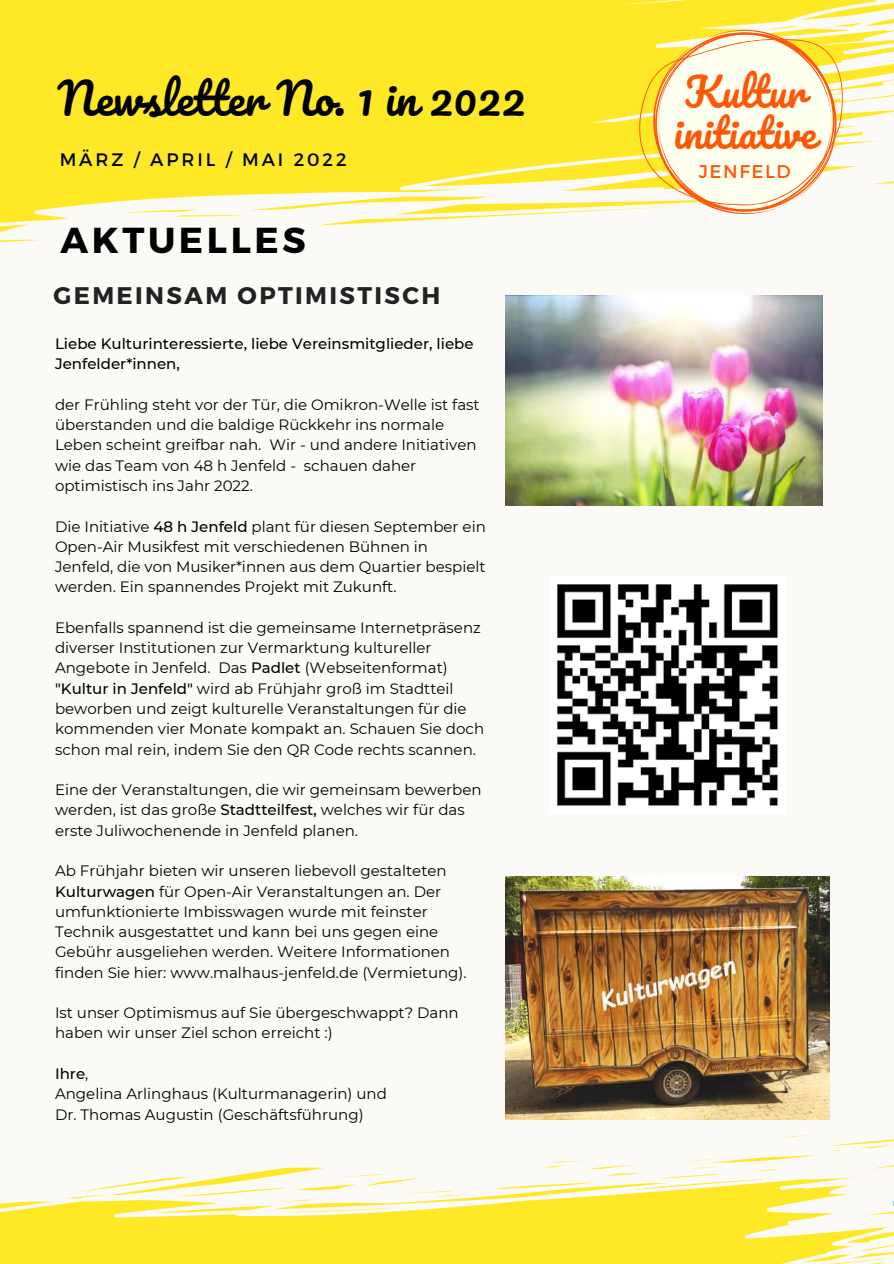
<style>
.page{position:relative;width:894px;height:1264px;background:#fff}
.page>*{position:absolute;margin:0;border:0;box-sizing:border-box;transform-origin:0 0}
.t1{font:43.5px "Pacifico";color:#000}
.t2{font:39.9px/41.4px "Pacifico";color:#fd5808}
.t3{font:700 36px "Montserrat";letter-spacing:.1em;color:#000}
.t4{font:700 24px "Montserrat";letter-spacing:.1em;color:#222}
.t5{font:18.45px "Montserrat";letter-spacing:.085em;color:#fd5808}
.t6{font:18px "Montserrat";letter-spacing:.16em;color:#000}
.t7{font:15px/20.2px "Montserrat";color:#000}
.t8{font:500 15px/20.2px "Montserrat";color:#000}
.s1{font-weight:500}
</style>
<div class="page">
<div style="left:0;top:0;width:893px;height:1263px;background:#fbfaf6"></div>
<svg style="left:0;top:226px;width:37px;height:17px"></svg>
<svg style="left:0;top:0;width:249px;height:226px;background:#feea3a"></svg>
<svg style="left:249px;top:0;width:644px;height:226px"></svg>
<img style="left:557px;top:584px;width:221px;height:222px">
<img style="left:505px;top:876px;width:323px;height:243px">
<svg style="left:783px;top:1135px;width:24px;height:3px"></svg>
<svg style="left:0;top:1165px;width:893px;height:98px;fill:#ffe927"></svg>
<svg style="left:0;top:1200px;width:53px;height:11px"></svg>
<svg style="left:65px;top:1155px;width:751px;height:59px"></svg>
<svg style="left:827px;top:1139px;width:67px;height:12px"></svg>
<svg style="left:802px;top:1227px;width:92px;height:36px"></svg>
<img style="left:505px;top:295px;width:317px;height:210px">
<h1 class="t1" style="left:58px;top:75px;width:469px">Newsletter No. 1 in 2022</h1>
<p class="t6" style="left:60px;top:148px;width:288px">MÄRZ / APRIL / MAI 2022</p>
<h3 class="t3" style="left:60px;top:216px;width:246px">AKTUELLES</h3>
<h3 class="t4" style="left:53px;top:280px;width:388px">GEMEINSAM OPTIMISTISCH</h3>
<p class="t8" style="left:55px;top:333px;width:420px">Liebe Kulturinteressierte, liebe Vereinsmitglieder, liebe<br>Jenfelder*innen,</p>
<p class="t7" style="left:55px;top:394px;width:426px">der Frühling steht vor der Tür, die Omikron-Welle ist fast überstanden und die baldige Rückkehr ins normale Leben scheint greifbar nah. Wir - und andere Initiativen wie das Team von 48 h Jenfeld - schauen daher optimistisch ins Jahr 2022.</p>
<p class="t7" style="left:55px;top:516px;width:432px">Die Initiative <span class="s1">48 h Jenfeld</span> plant für diesen September ein Open-Air Musikfest mit verschiedenen Bühnen in Jenfeld, die von Musiker*innen aus dem Quartier bespielt werden. Ein spannendes Projekt mit Zukunft.</p>
<p class="t7" style="left:55px;top:617px;width:430px">Ebenfalls spannend ist die gemeinsame Internetpräsenz diverser Institutionen zur Vermarktung kultureller Angebote in Jenfeld. Das <span class="s1">Padlet</span> (Webseitenformat) <span class="s1">"Kultur in Jenfeld"</span> wird ab Frühjahr groß im Stadtteil beworben und zeigt kulturelle Veranstaltungen für die kommenden vier Monate kompakt an. Schauen Sie doch schon mal rein, indem Sie den QR Code rechts scannen.</p>
<p class="t7" style="left:55px;top:779px;width:428px">Eine der Veranstaltungen, die wir gemeinsam bewerben werden, ist das große <span class="s1">Stadtteilfest,</span> welches wir für das erste Juliwochenende in Jenfeld planen.</p>
<p class="t7" style="left:55px;top:860px;width:413px">Ab Frühjahr bieten wir unseren liebevoll gestalteten <span class="s1">Kulturwagen</span> für Open-Air Veranstaltungen an. Der umfunktionierte Imbisswagen wurde mit feinster Technik ausgestattet und kann bei uns gegen eine Gebühr ausgeliehen werden. Weitere Informationen finden Sie hier: www.malhaus-jenfeld.de (Vermietung).</p>
<p class="t7" style="left:55px;top:1002px;width:405px">Ist unser Optimismus auf Sie übergeschwappt? Dann haben wir unser Ziel schon erreicht :)</p>
<p class="t7" style="left:55px;top:1063px;width:333px"><span class="s1">Ihre</span>,<br>Angelina Arlinghaus (Kulturmanagerin) und<br>Dr. Thomas Augustin (Geschäftsführung)</p>
<h2 class="t2" style="left:673px;top:73px;width:144px">Kultur initiative</h2>
<p class="t5" style="left:698px;top:160px;width:93px">JENFELD</p>
</div>
